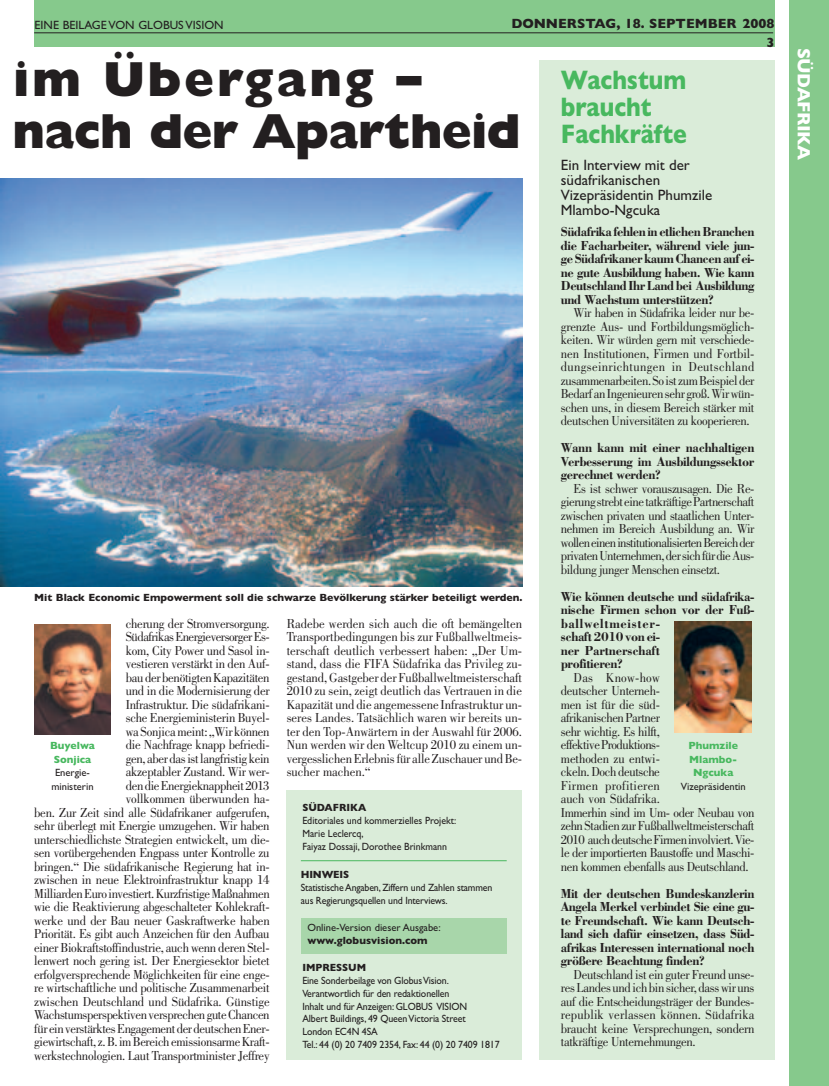
<style>
.page{position:relative;width:829px;height:1086px;background:#fff}
.page>*{position:absolute;margin:0;border:0;box-sizing:border-box;transform-origin:0 0}
.t1{font:800 49.5px/52.5px "Gill Sans";letter-spacing:-.02em;color:#231f20}
.t2{font:700 27px/27px "Gill Sans";color:#48b85f;scale:.85 1}
.t3{font:700 18px "Gill Sans";letter-spacing:-.03em;color:#fff}
.t4{font:15px/15px "Gill Sans";color:#231f20}
.t5{font:13.5px/13.5px "Bodoni";letter-spacing:-.02em;color:#231f20;text-align:right;scale:.94 1}
.t6{font:700 13.5px "Bodoni";letter-spacing:-.03em;color:#231f20;scale:.94 1}
.t7{font:13.5px "Bodoni";letter-spacing:-.04em;color:#231f20;scale:.94 1}
.t8{font:13.5px "Bodoni";letter-spacing:-.05em;color:#231f20;scale:.94 1}
.t9{font:13.5px "Bodoni";letter-spacing:.01em;color:#231f20;scale:.94 1}
.t10{font:13.5px "Bodoni";letter-spacing:.025em;color:#231f20;scale:.94 1}
.t11{font:13.5px "Bodoni";letter-spacing:.02em;color:#231f20;scale:.94 1}
.t12{font:700 13.5px "Gill Sans";color:#231f20}
.t13{font:700 13.5px "Bodoni";letter-spacing:.055em;color:#231f20;scale:.94 1}
.t14{font:700 13.5px "Bodoni";letter-spacing:-.01em;color:#231f20;scale:.94 1}
.t15{font:12px "Gill Sans";color:#231f20}
.t16{font:10.5px/12.8px "Gill Sans";letter-spacing:-.01em;color:#231f20;scale:.94 1}
.t17{font:10.5px/13.5px "Gill Sans";letter-spacing:-.01em;color:#231f20}
.t18{font:700 10.5px "Gill Sans";color:#231f20}
.t19{font:700 10.5px/13.5px "Gill Sans";color:#48b85f;text-align:center}
.s1{font-weight:700;color:#48b85f}
.s2{font-weight:400;color:#231f20}
.s3{font-weight:700}
</style>
<div class="page">
<img style="left:0;top:0;width:828px;height:1085px">
<p class="t15" style="left:35px;top:21px;width:190px">EINE BEILAGE VON GLOBUS VISION</p>
<p class="t12" style="left:511px;top:19px;width:265px">DONNERSTAG, 18. SEPTEMBER 2008</p>
<p class="t1" style="left:12px;top:58px;width:510px">im Übergang – nach der Apartheid</p>
<p class="t2" style="left:560px;top:69px;width:150px">Wachstum braucht<br>Fachkräfte</p>
<p class="t4" style="left:560px;top:159px;width:153px">Ein Interview mit der südafrikanischen<br>Vizepräsidentin Phumzile<br>Mlambo-Ngcuka</p>
<p class="t6" style="left:560px;top:227px;width:207px">Südafrika fehlen in etlichen Branchen</p>
<p class="t6" style="left:560px;top:240px;width:207px">die Facharbeiter, während viele jun-</p>
<p class="t6" style="left:560px;top:254px;width:207px">ge Südafrikaner kaum Chancen auf ei-</p>
<p class="t6" style="left:560px;top:267px;width:207px">ne gute Ausbildung haben. Wie kann</p>
<p class="t6" style="left:560px;top:281px;width:207px">Deutschland Ihr Land bei Ausbildung</p>
<p class="t6" style="left:560px;top:294px;width:164px">und Wachstum unterstützen?</p>
<p class="t5" style="left:573px;top:307px;width:194px">Wir haben in Südafrika leider nur be-</p>
<p class="t5" style="left:560px;top:320px;width:207px">grenzte Aus- und Fortbildungsmöglich-</p>
<p class="t5" style="left:560px;top:334px;width:207px">keiten. Wir würden gern mit verschiede-</p>
<p class="t5" style="left:560px;top:347px;width:207px">nen Institutionen, Firmen und Fortbil-</p>
<p class="t10" style="left:560px;top:361px;width:207px">dungseinrichtungen in Deutschland</p>
<p class="t5" style="left:560px;top:374px;width:207px">zusammenarbeiten. So ist zum Beispiel der</p>
<p class="t5" style="left:560px;top:388px;width:207px">Bedarf an Ingenieuren sehr groß. Wir wün-</p>
<p class="t5" style="left:560px;top:401px;width:207px">schen uns, in diesem Bereich stärker mit</p>
<p class="t5" style="left:560px;top:415px;width:202px">deutschen Universitäten zu kooperieren.</p>
<p class="t6" style="left:560px;top:443px;width:207px">Wann kann mit einer nachhaltigen</p>
<p class="t6" style="left:560px;top:456px;width:207px">Verbesserung im Ausbildungssektor</p>
<p class="t6" style="left:560px;top:470px;width:108px">gerechnet werden?</p>
<p class="t5" style="left:573px;top:482px;width:194px">Es ist schwer vorauszusagen. Die Re-</p>
<p class="t5" style="left:560px;top:496px;width:207px">gierung strebt eine tatkräftige Partnerschaft</p>
<p class="t5" style="left:560px;top:509px;width:207px">zwischen privaten und staatlichen Unter-</p>
<p class="t5" style="left:560px;top:523px;width:207px">nehmen im Bereich Ausbildung an. Wir</p>
<p class="t8" style="left:560px;top:537px;width:207px">wollen einen institutionalisierten Bereich der</p>
<p class="t7" style="left:560px;top:550px;width:207px">privaten Unternehmen, der sich für die Aus-</p>
<p class="t5" style="left:560px;top:563px;width:171px">bildung junger Menschen einsetzt.</p>
<p class="t6" style="left:560px;top:591px;width:207px">Wie können deutsche und südafrika-</p>
<p class="t6" style="left:560px;top:605px;width:207px">nische Firmen schon vor der Fuß-</p>
<p class="t13" style="left:560px;top:618px;width:107px">ballweltmeister-</p>
<p class="t6" style="left:560px;top:632px;width:107px">schaft 2010 von ei-</p>
<p class="t14" style="left:560px;top:645px;width:107px">ner Partnerschaft</p>
<p class="t6" style="left:560px;top:659px;width:67px">profitieren?</p>
<p class="t11" style="left:573px;top:672px;width:93px">Das Know-how</p>
<p class="t5" style="left:560px;top:685px;width:107px">deutscher Unterneh-</p>
<p class="t5" style="left:560px;top:698px;width:107px">men ist für die süd-</p>
<p class="t5" style="left:560px;top:712px;width:107px">afrikanischen Partner</p>
<p class="t5" style="left:560px;top:725px;width:107px">sehr wichtig. Es hilft,</p>
<p class="t7" style="left:560px;top:739px;width:107px">effektive Produktions-</p>
<p class="t5" style="left:560px;top:752px;width:107px">methoden zu entwi-</p>
<p class="t5" style="left:560px;top:766px;width:107px">ckeln. Doch deutsche</p>
<p class="t11" style="left:560px;top:780px;width:107px">Firmen profitieren</p>
<p class="t5" style="left:560px;top:793px;width:107px">auch von Südafrika.</p>
<p class="t5" style="left:560px;top:806px;width:207px">Immerhin sind im Um- oder Neubau von</p>
<p class="t5" style="left:560px;top:820px;width:207px">zehn Stadien zur Fußballweltmeisterschaft</p>
<p class="t7" style="left:560px;top:834px;width:207px">2010 auch deutsche Firmen involviert. Vie-</p>
<p class="t5" style="left:560px;top:847px;width:207px">le der importierten Baustoffe und Maschi-</p>
<p class="t5" style="left:560px;top:860px;width:201px">nen kommen ebenfalls aus Deutschland.</p>
<p class="t6" style="left:560px;top:888px;width:207px">Mit der deutschen Bundeskanzlerin</p>
<p class="t6" style="left:560px;top:902px;width:207px">Angela Merkel verbindet Sie eine gu-</p>
<p class="t6" style="left:560px;top:915px;width:207px">te Freundschaft. Wie kann Deutsch-</p>
<p class="t6" style="left:560px;top:929px;width:207px">land sich dafür einsetzen, dass Süd-</p>
<p class="t6" style="left:560px;top:942px;width:207px">afrikas Interessen international noch</p>
<p class="t6" style="left:560px;top:956px;width:154px">größere Beachtung finden?</p>
<p class="t5" style="left:573px;top:968px;width:194px">Deutschland ist ein guter Freund unse-</p>
<p class="t5" style="left:560px;top:982px;width:207px">res Landes und ich bin sicher, dass wir uns</p>
<p class="t5" style="left:560px;top:995px;width:207px">auf die Entscheidungsträger der Bundes-</p>
<p class="t9" style="left:560px;top:1009px;width:207px">republik verlassen können. Südafrika</p>
<p class="t5" style="left:560px;top:1022px;width:207px">braucht keine Versprechungen, sondern</p>
<p class="t5" style="left:560px;top:1036px;width:145px">tatkräftige Unternehmungen.</p>
<p class="t18" style="left:34px;top:593px;width:489px">Mit Black Economic Empowerment soll die schwarze Bevölkerung stärker beteiligt werden.</p>
<p class="t5" style="left:34px;top:617px;width:252px">cherung der Stromversorgung.<br>Südafrikas Energieversorger Es-<br>kom, City Power und Sasol in-<br>vestieren verstärkt in den Auf-<br>bau der benötigten Kapazitäten<br>und in die Modernisierung der<br>Infrastruktur. Die südafrikani-<br>sche Energieministerin Buyel-<br>wa Sonjica meint: „Wir können<br>die Nachfrage knapp befriedi-<br>gen, aber das ist langfristig kein<br>akzeptabler Zustand. Wir wer-<br>den die Energieknappheit 2013<br>vollkommen überwunden ha-<br>ben. Zur Zeit sind alle Südafrikaner aufgerufen, sehr überlegt mit Energie umzugehen. Wir haben unterschiedlichste Strategien entwickelt, um die&shy;sen vorübergehenden Engpass unter Kontrolle zu bringen.“ Die südafrikanische Regierung hat in&shy;zwischen in neue Elektroinfrastruktur knapp 14<br>Milliarden Euro investiert. Kurzfristige Maßnahmen wie die Reaktivierung abgeschalteter Kohlekraft&shy;werke und der Bau neuer Gaskraftwerke haben Priorität. Es gibt auch Anzeichen für den Aufbau einer Biokraftstoffindustrie, auch wenn deren Stel&shy;lenwert noch gering ist. Der Energiesektor bietet erfolgversprechende Möglichkeiten für eine enge&shy;re wirtschaftliche und politische Zusammenarbeit zwischen Deutschland und Südafrika. Günstige Wachstumsperspektiven versprechen gute Chancen für ein verstärktes Engagement der deutschen Ener&shy;giewirtschaft, z. B. im Bereich emissionsarme Kraft&shy;werkstechnologien. Laut Transportminister Jeffrey</p>
<p class="t5" style="left:286px;top:617px;width:252px;text-align:justify">Radebe werden sich auch die oft bemängelten Transportbedingungen bis zur Fußballweltmeis&shy;terschaft deutlich verbessert haben: „Der Um&shy;stand, dass die FIFA Südafrika das Privileg zu&shy;gestand, Gastgeber der Fußballweltmeisterschaft 2010 zu sein, zeigt deutlich das Vertrauen in die Kapazität und die angemessene Infrastruktur un&shy;seres Landes. Tatsächlich waren wir bereits un&shy;ter den Top-Anwärtern in der Auswahl für 2006.<br>Nun werden wir den Weltcup 2010 zu einem un&shy;vergesslichen Erlebnis für alle Zuschauer und Be&shy;sucher machen.“</p>
<p class="t17" style="left:50px;top:740px;width:46px;text-align:center"><span class="s1">Buyelwa<br>Sonjica<br></span>Energie&shy;ministerin</p>
<p class="t19" style="left:680px;top:740px;width:66px">Phumzile<br>Mlambo-<br>Ngcuka<br><span class="s2">Vizepräsidentin</span></p>
<p class="t16" style="left:302px;top:802px;width:165px"><span class="s3">SÜDAFRIKA<br></span>Editoriales und kommerzielles Projekt:<br>Marie Leclercq,<br>Faiyaz Dossaji, Dorothee Brinkmann</p>
<p class="t16" style="left:301px;top:869px;width:205px"><span class="s3">HINWEIS<br></span>Statistische Angaben, Ziffern und Zahlen stammen aus Regierungsquellen und Interviews.</p>
<p class="t17" style="left:307px;top:922px;width:135px;line-height:12.6px">Online-Version dieser Ausgabe: <span class="s3">www.globusvision.com</span></p>
<p class="t16" style="left:302px;top:962px;width:211px"><span class="s3">IMPRESSUM<br></span>Eine Sonderbeilage von Globus Vision.<br>Verantwortlich für den redaktionellen<br>Inhalt und für Anzeigen: GLOBUS VISION<br>Albert Buildings, 49 Queen Victoria Street<br>London EC4N 4SA<br>Tel.: 44 (0) 20 7409 2354, Fax: 44 (0) 20 7409 1817</p>
<p class="t12" style="left:766px;top:38px;width:10px">3</p>
<p class="t3" style="left:809px;top:48px;width:114px;rotate:90deg">SÜDAFRIKA</p>
</div>
